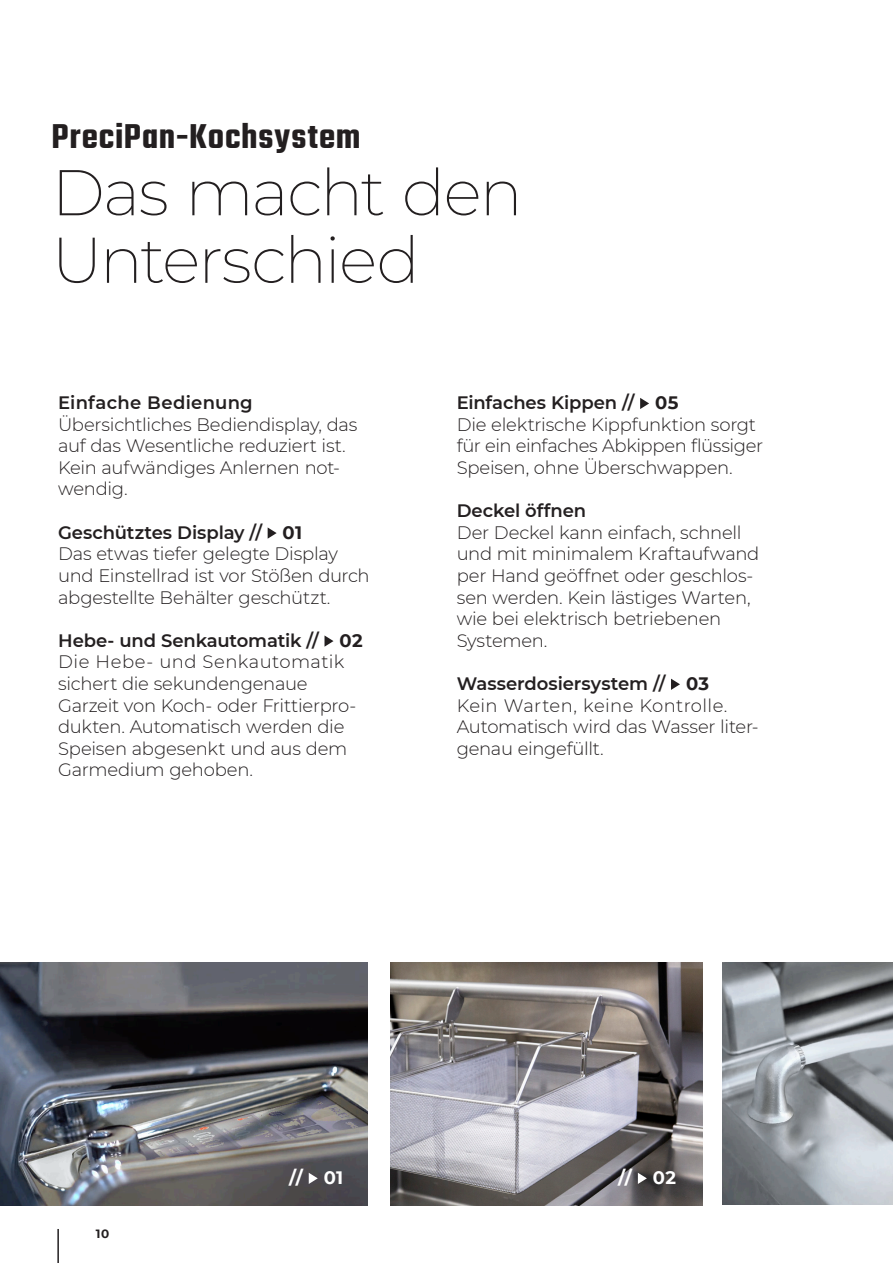
<style>
.page{position:relative;width:893px;height:1263px;background:#fff}
.page>*{position:absolute;margin:0;border:0;box-sizing:border-box;transform-origin:0 0}
.t1{font:200 64.5px/67.5px "Montserrat";letter-spacing:-.03em;color:#231f20}
.t2{font:600 37.5px "Teko";letter-spacing:.02em;color:#231f20}
.t3{font:300 18px/21.6px "Montserrat";letter-spacing:-.015em;color:#231f20}
.t4{font:600 18px "Montserrat";letter-spacing:.01em;color:#231f20}
.t5{font:700 18px "Montserrat";color:#fff}
.t6{font:700 12px "Montserrat";color:#231f20}
.s1{font-weight:600}
.s2{font-weight:700}
</style>
<div class="page">
<hr style="left:57px;top:1229px;width:2px;height:34px;background:#231f20">
<img style="left:723px;top:962px;width:170px;height:243px">
<svg style="left:268px;top:527px;width:9px;height:12px"></svg>
<svg style="left:324px;top:635px;width:9px;height:12px"></svg>
<svg style="left:640px;top:398px;width:9px;height:11px"></svg>
<svg style="left:671px;top:679px;width:9px;height:11px"></svg>
<img style="left:390px;top:963px;width:312px;height:242px">
<img style="left:0;top:963px;width:368px;height:242px">
<svg style="left:309px;top:1173px;width:9px;height:11px"></svg>
<svg style="left:638px;top:1173px;width:9px;height:11px"></svg>
<h2 class="t2" style="left:51px;top:113px;width:310px">PreciPan-Kochsystem</h2>
<h1 class="t1" style="left:51px;top:157px;width:473px">Das macht den<br>Unterschied</h1>
<p class="t4" style="left:58px;top:390px;width:196px">Einfache Bedienung</p>
<p class="t3" style="left:58px;top:413px;width:301px">Übersichtliches Bediendisplay, das auf das Wesentliche reduziert ist.<br>Kein aufwändiges Anlernen not&shy;wendig.</p>
<p class="t3" style="left:58px;top:521px;width:313px"><span class="s1">Geschütztes Display //</span> <span class="s2">01<br></span>Das etwas tiefer gelegte Display und Einstellrad ist vor Stößen durch abgestellte Behälter geschützt.</p>
<p class="t3" style="left:58px;top:629px;width:306px"><span class="s1">Hebe- und Senkautomatik //</span> <span class="s2">02<br></span>Die Hebe- und Senkautomatik sichert die sekundengenaue<br>Garzeit von Koch- oder Frittierpro&shy;dukten. Automatisch werden die<br>Speisen abgesenkt und aus dem<br>Garmedium gehoben.</p>
<p class="t3" style="left:457px;top:391px;width:308px"><span class="s1">Einfaches Kippen //</span> <span class="s2">05<br></span>Die elektrische Kippfunktion sorgt für ein einfaches Abkippen flüssiger<br>Speisen, ohne Überschwappen.</p>
<p class="t4" style="left:457px;top:498px;width:131px">Deckel öffnen</p>
<p class="t3" style="left:457px;top:521px;width:304px">Der Deckel kann einfach, schnell und mit minimalem Kraftaufwand per Hand geöffnet oder geschlos&shy;sen werden. Kein lästiges Warten, wie bei elektrisch betriebenen<br>Systemen.</p>
<p class="t3" style="left:457px;top:672px;width:304px"><span class="s1">Wasserdosiersystem //</span> <span class="s2">03<br></span>Kein Warten, keine Kontrolle.<br>Automatisch wird das Wasser liter&shy;genau eingefüllt.</p>
<p class="t6" style="left:96px;top:1225px;width:15px">10</p>
<p class="t5" style="left:289px;top:1164px;width:56px">// 01</p>
<p class="t5" style="left:618px;top:1164px;width:59px">// 02</p>
</div>
